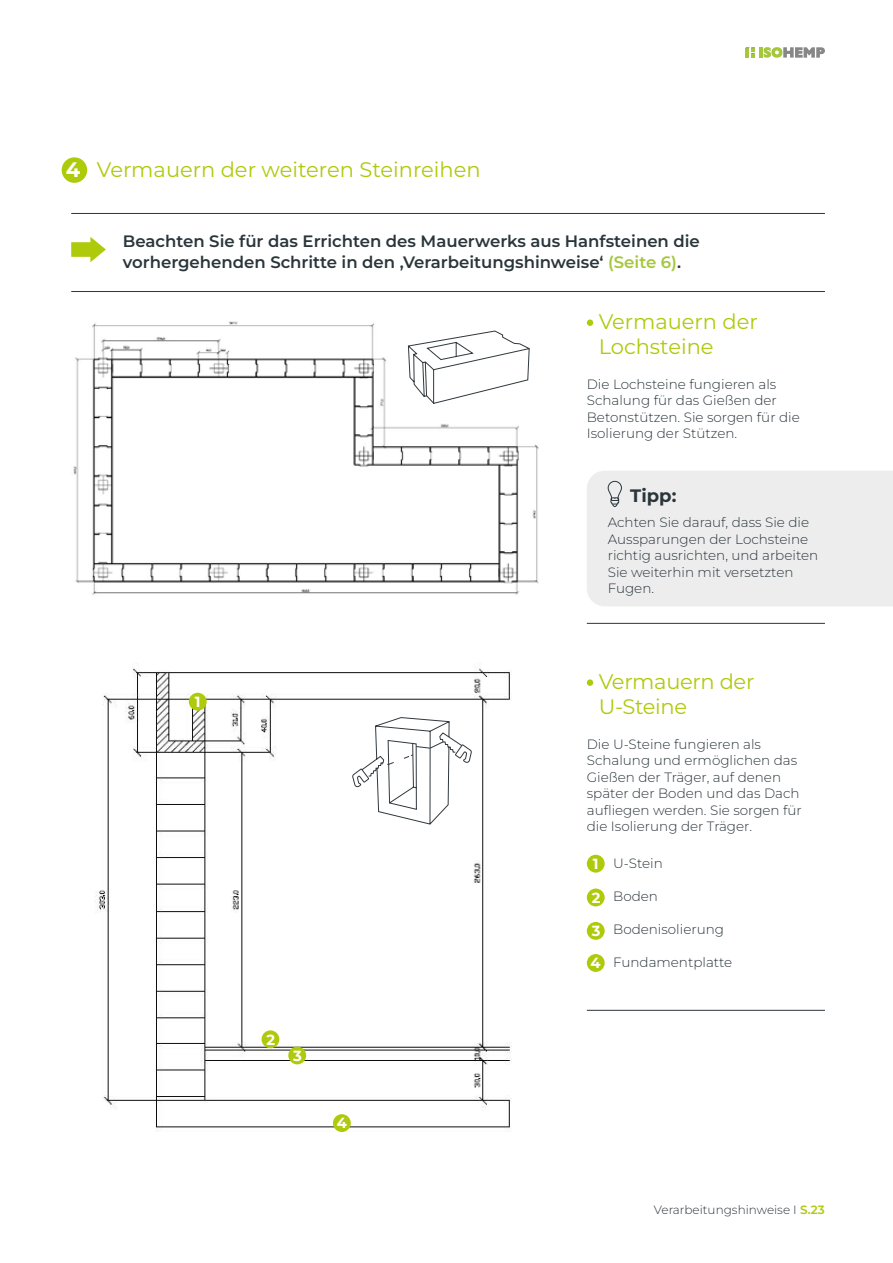
<style>
.page{position:relative;width:893px;height:1263px;background:#fff}
.page>*{position:absolute;margin:0;border:0;box-sizing:border-box;transform-origin:0 0}
.t1{font:21px/25.2px "Montserrat";color:#afca0b}
.t2{font:700 18px "Montserrat";color:#2a363b}
.t3{font:600 16.5px/20.2px "Montserrat";color:#2a363b}
.t4{font:700 14.7px "Montserrat";color:#fff}
.t5{font:300 13.5px/16.5px "Montserrat";color:#2a363b}
.t6{font:300 12px "Montserrat";color:#2a363b}
.s1{font-weight:700;color:#fff}
.s2{color:#a5c73d}
.s3{font-weight:600;color:#afca0b}
</style>
<div class="page">
<img style="left:73px;top:321px;width:466px;height:274px">
<img style="left:95px;top:663px;width:417px;height:468px">
<div style="left:62px;top:157px;width:25px;height:26px;background:#afca0b;border-radius:50%"></div>
<div style="left:587px;top:319px;width:6px;height:7px;background:#afca0b;border-radius:50%"></div>
<div style="left:587px;top:679px;width:6px;height:7px;background:#afca0b;border-radius:50%"></div>
<div style="left:587px;top:471px;width:306px;height:135px;background:#ededed"></div>
<svg style="left:71px;top:237px;width:35px;height:25px"></svg>
<hr style="left:587px;top:623px;width:238px;height:1px;background:#2a363b">
<hr style="left:71px;top:291px;width:754px;height:1px;background:#2a363b">
<hr style="left:71px;top:213px;width:754px;height:1px;background:#2a363b">
<hr style="left:587px;top:1010px;width:238px;height:1px;background:#2a363b">
<svg style="left:407px;top:330px;width:123px;height:74px"></svg>
<div style="left:189px;top:693px;width:18px;height:18px;background:#afca0b;border-radius:50%"></div>
<div style="left:587px;top:855px;width:18px;height:18px;background:#afca0b;border-radius:50%"></div>
<div style="left:261px;top:1030px;width:18px;height:18px;background:#afca0b;border-radius:50%"></div>
<div style="left:587px;top:888px;width:18px;height:18px;background:#afca0b;border-radius:50%"></div>
<div style="left:288px;top:1046px;width:18px;height:18px;background:#afca0b;border-radius:50%"></div>
<div style="left:587px;top:922px;width:18px;height:18px;background:#afca0b;border-radius:50%"></div>
<div style="left:333px;top:1114px;width:18px;height:18px;background:#afca0b;border-radius:50%"></div>
<div style="left:587px;top:954px;width:18px;height:18px;background:#afca0b;border-radius:50%"></div>
<svg style="left:352px;top:717px;width:120px;height:108px"></svg>
<svg style="left:745px;top:47px;width:80px;height:11px"></svg>
<h1 class="t1" style="left:66px;top:157px;width:416px"><span class="s1">4</span> Vermauern der weiteren Steinreihen</h1>
<p class="t3" style="left:123px;top:231px;width:578px">Beachten Sie für das Errichten des Mauerwerks aus Hanfsteinen die vorhergehenden Schritte in den ‚Verarbeitungshinweise‘ <span class="s2">(Seite 6)</span>.</p>
<h1 class="t1" style="left:599px;top:308px;width:161px">Vermauern der<br>Lochsteine</h1>
<p class="t5" style="left:587px;top:375px;width:214px">Die Lochsteine fungieren als<br>Schalung für das Gießen der<br>Betonstützen. Sie sorgen für die<br>Isolierung der Stützen.</p>
<p class="t4" style="left:195px;top:692px;width:7px">1</p>
<p class="t4" style="left:266px;top:1029px;width:10px">2</p>
<p class="t4" style="left:293px;top:1046px;width:10px">3</p>
<p class="t4" style="left:337px;top:1113px;width:12px">4</p>
<h2 class="t2" style="left:630px;top:483px;width:48px">Tipp:</h2>
<p class="t5" style="left:608px;top:514px;width:212px">Achten Sie darauf, dass Sie die<br>Aussparungen der Lochsteine richtig ausrichten, und arbeiten<br>Sie weiterhin mit versetzten<br>Fugen.</p>
<h1 class="t1" style="left:599px;top:668px;width:157px">Vermauern der<br>U-Steine</h1>
<p class="t5" style="left:587px;top:735px;width:217px">Die U-Steine fungieren als<br>Schalung und ermöglichen das<br>Gießen der Träger, auf denen später der Boden und das Dach aufliegen werden. Sie sorgen für die Isolierung der Träger.</p>
<p class="t5" style="left:613px;top:855px;width:51px">U-Stein</p>
<p class="t5" style="left:613px;top:888px;width:46px">Boden</p>
<p class="t5" style="left:613px;top:921px;width:112px">Bodenisolierung</p>
<p class="t5" style="left:613px;top:954px;width:121px">Fundamentplatte</p>
<p class="t4" style="left:593px;top:854px;width:7px">1</p>
<p class="t4" style="left:592px;top:888px;width:10px">2</p>
<p class="t4" style="left:592px;top:921px;width:10px">3</p>
<p class="t4" style="left:591px;top:953px;width:12px">4</p>
<p class="t6" style="left:654px;top:1202px;width:172px">Verarbeitungshinweise I <span class="s3">S.23</span></p>
</div>
